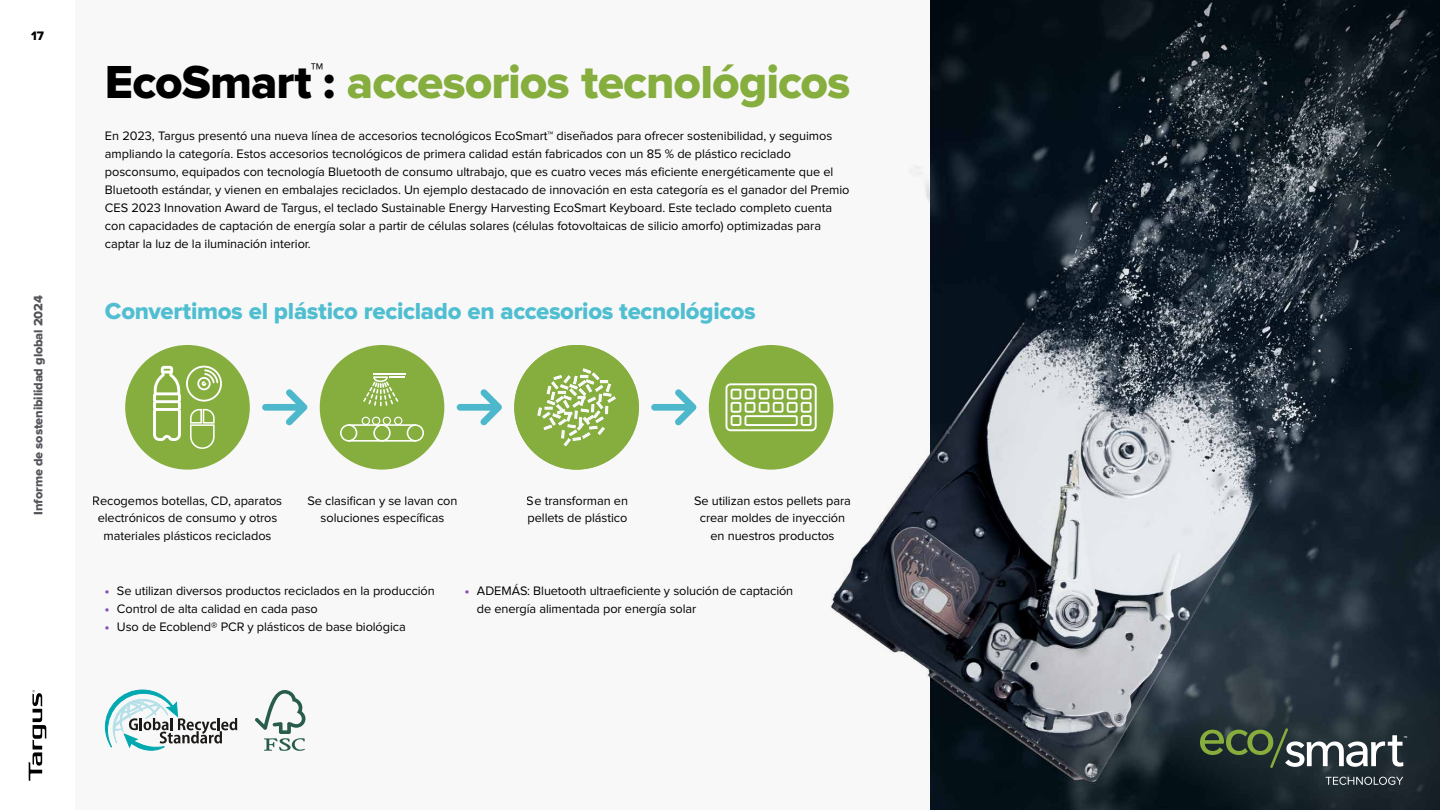
<style>
.page{position:relative;width:1440px;height:810px;background:#fff}
.page>*{position:absolute;margin:0;border:0;box-sizing:border-box;transform-origin:0 0}
.t1{font:48px "Proxima Nova Extrabld";letter-spacing:-.02em;color:#86ae3e}
.t2{font:24px "Proxima Nova Extrabld";letter-spacing:-.015em;color:#50bed1}
.t3{font:12.75px/18px "Proxima Nova";letter-spacing:-.005em;color:#000}
.t4{font:12.75px "Proxima Nova Extrabld";letter-spacing:-.01em;color:#54555a}
.t5{font:12.75px "Proxima Nova Extrabld";color:#000}
.s1{color:#000}
.s2{font-weight:900;color:#8752b2}
</style>
<div class="page">
<div style="left:75px;top:0;width:1365px;height:810px;background:#f8f8f8"></div>
<svg style="left:29px;top:690px;width:17px;height:91px"></svg>
<img style="left:930px;top:0;width:510px;height:810px">
<img style="left:810px;top:15px;width:600px;height:780px">
<svg style="left:262px;top:389px;width:46px;height:37px"></svg>
<svg style="left:457px;top:389px;width:45px;height:37px"></svg>
<svg style="left:651px;top:389px;width:46px;height:37px"></svg>
<div style="left:125px;top:345px;width:125px;height:125px;background:#86ae3e;border-radius:50%"></div>
<svg style="left:153px;top:366px;width:69px;height:83px"></svg>
<div style="left:320px;top:345px;width:124px;height:125px;background:#86ae3e;border-radius:50%"></div>
<svg style="left:340px;top:417px;width:84px;height:25px"></svg>
<hr style="left:373px;top:373px;width:32px;height:2px;background:#fff">
<svg style="left:363px;top:376px;width:42px;height:30px"></svg>
<svg style="left:105px;top:690px;width:132px;height:61px"></svg>
<svg style="left:255px;top:690px;width:51px;height:61px"></svg>
<div style="left:709px;top:345px;width:124px;height:125px;background:#86ae3e;border-radius:50%"></div>
<svg style="left:726px;top:383px;width:91px;height:48px"></svg>
<svg style="left:514px;top:345px;width:125px;height:125px"></svg>
<svg style="left:1326px;top:777px;width:77px;height:8px"></svg>
<svg style="left:1200px;top:728px;width:207px;height:40px;background:#4f5d55"></svg>
<p class="t5" style="left:31px;top:30px;width:14px">17</p>
<p class="t4" style="left:32px;top:515px;width:221px;rotate:-90deg">Informe de sostenibilidad global 2024</p>
<h1 class="t1" style="left:105px;top:60px;width:747px"><span class="s1">EcoSmart</span><sup>™</sup><span class="s1">:</span> accesorios tecnológicos</h1>
<p class="t3" style="left:105px;top:127px;width:746px">En 2023, Targus presentó una nueva línea de accesorios tecnológicos EcoSmart™ diseñados para ofrecer sostenibilidad, y seguimos ampliando la categoría. Estos accesorios tecnológicos de primera calidad están fabricados con un 85 % de plástico reciclado posconsumo, equipados con tecnología Bluetooth de consumo ultrabajo, que es cuatro veces más eficiente energéticamente que el Bluetooth estándar, y vienen en embalajes reciclados. Un ejemplo destacado de innovación en esta categoría es el ganador del Premio CES 2023 Innovation Award de Targus, el teclado Sustainable Energy Harvesting EcoSmart Keyboard. Este teclado completo cuenta con capacidades de captación de energía solar a partir de células solares (células fotovoltaicas de silicio amorfo) optimizadas para captar la luz de la iluminación interior.</p>
<h2 class="t2" style="left:105px;top:300px;width:652px">Convertimos el plástico reciclado en accesorios tecnológicos</h2>
<p class="t3" style="left:93px;top:493px;width:191px;line-height:17.2px;text-align:center">Recogemos botellas, CD, aparatos electrónicos de consumo y otros materiales plásticos reciclados</p>
<p class="t3" style="left:307px;top:493px;width:152px;line-height:17.2px;text-align:center">Se clasifican y se lavan con soluciones específicas</p>
<p class="t3" style="left:527px;top:493px;width:103px;line-height:17.2px">Se transforman en pellets de plástico</p>
<p class="t3" style="left:694px;top:493px;width:158px;line-height:17.2px;text-align:center">Se utilizan estos pellets para crear moldes de inyección en nuestros productos</p>
<p class="t3" style="left:105px;top:582px;width:331px"><span class="s2">•</span> Se utilizan diversos productos reciclados en la producción</p>
<p class="t3" style="left:105px;top:600px;width:214px"><span class="s2">•</span> Control de alta calidad en cada paso</p>
<p class="t3" style="left:105px;top:618px;width:302px"><span class="s2">•</span> Uso de Ecoblend® PCR y plásticos de base biológica</p>
<p class="t3" style="left:477px;top:582px;width:318px;text-indent:-12px"><span class="s2">•</span> ADEMÁS: Bluetooth ultraeficiente y solución de captación de energía alimentada por energía solar</p>
</div>
